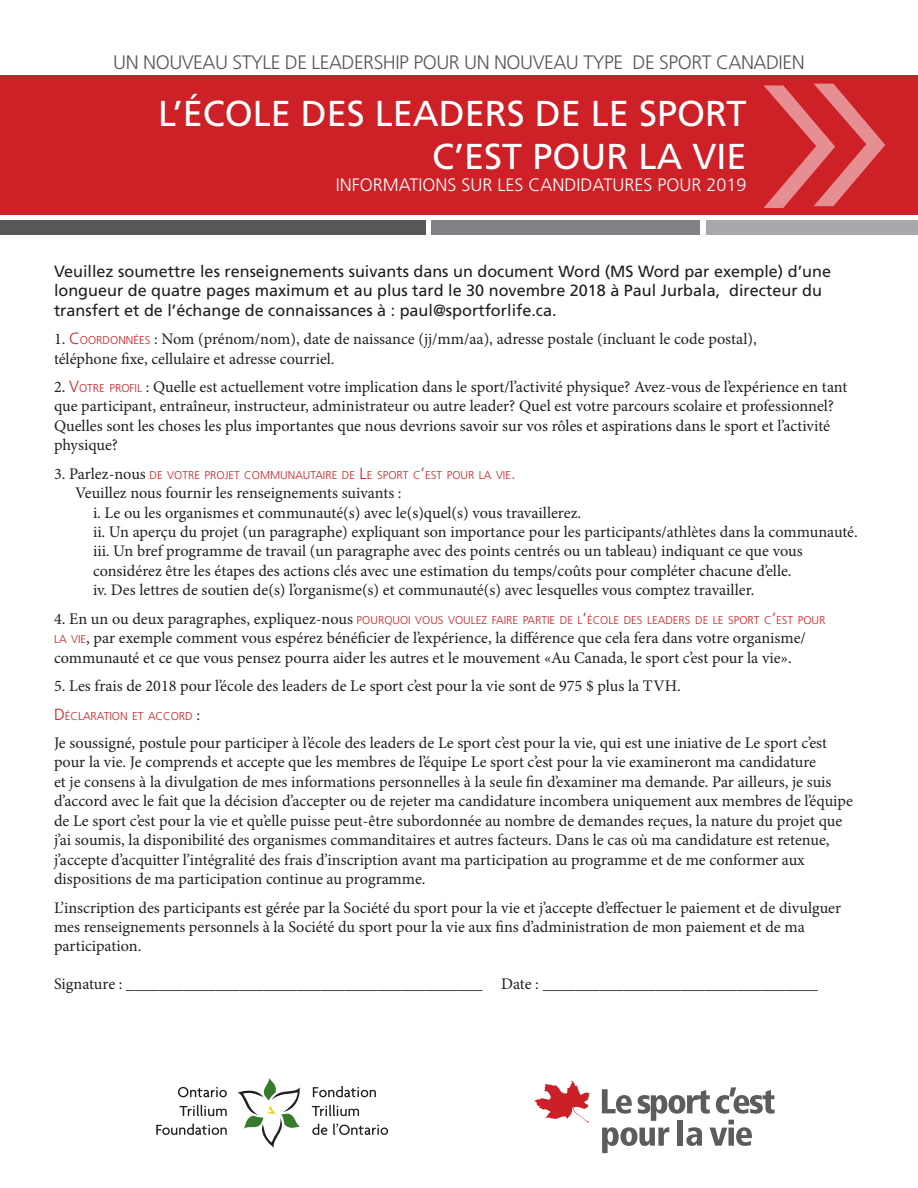
<style>
.page{position:relative;width:918px;height:1188px;background:#fff}
.page>*{position:absolute;margin:0;border:0;box-sizing:border-box;transform-origin:0 0}
.t1{font:36px/43.2px "Frutiger LT Std";color:#fff;text-align:right}
.t2{font:300 19.5px "Frutiger LT Std";letter-spacing:-.025em;color:#57585a}
.t3{font:300 18px "Frutiger LT Std";color:#fff}
.t4{font:16.2px/19.5px "Minion Pro";color:#231f20}
.t5{font:16.2px/19.5px "Frutiger LT Std";color:#231f20}
.t6{font:300 11.4px "Frutiger LT Std";color:#cd2027}
.s1{font-family:"Frutiger LT Std";font-weight:300;color:#cd2027}
.s2{font-family:"Frutiger LT Std";font-weight:300;font-size:11.4px;color:#cd2027}
.s3{font-family:"Minion Pro";font-weight:400;font-size:16.2px;color:#231f20}
.s4{font-size:16.2px}
</style>
<div class="page">
<div style="left:0;top:75px;width:918px;height:139px;background:#cd2027"></div>
<svg style="left:764px;top:84px;width:121px;height:124px"></svg>
<div style="left:0;top:220px;width:425px;height:15px;background:#57585a"></div>
<div style="left:431px;top:220px;width:269px;height:15px;background:#808285"></div>
<div style="left:706px;top:220px;width:212px;height:15px;background:#a8a9ad"></div>
<svg style="left:237px;top:1078px;width:63px;height:70px"></svg>
<svg style="left:178px;top:1087px;width:49px;height:10px"></svg>
<svg style="left:179px;top:1105px;width:48px;height:11px"></svg>
<svg style="left:156px;top:1124px;width:71px;height:11px"></svg>
<svg style="left:313px;top:1086px;width:63px;height:11px"></svg>
<svg style="left:312px;top:1105px;width:47px;height:11px"></svg>
<svg style="left:312px;top:1124px;width:15px;height:11px"></svg>
<svg style="left:333px;top:1124px;width:55px;height:11px"></svg>
<svg style="left:535px;top:1081px;width:55px;height:42px"></svg>
<svg style="left:602px;top:1087px;width:173px;height:66px"></svg>
<p class="t2" style="left:113px;top:51px;width:693px">UN NOUVEAU STYLE DE LEADERSHIP POUR UN NOUVEAU TYPE DE SPORT CANADIEN</p>
<p class="t1" style="left:158px;top:92px;width:590px">L’ÉCOLE DES LEADERS DE LE SPORT<br>C’EST POUR LA VIE</p>
<p class="t3" style="left:336px;top:174px;width:412px">INFORMATIONS SUR LES CANDIDATURES POUR 2019</p>
<p class="t5" style="left:54px;top:261px;width:779px">Veuillez soumettre les renseignements suivants dans un document Word (MS Word par exemple) d’une longueur de quatre pages maximum et au plus tard le 30 novembre 2018 à Paul Jurbala, directeur du transfert et de l’échange de connaissances à : paul@sportforlife.ca.</p>
<p class="t4" style="left:54px;top:329px;width:704px">1. <span class="s1">C</span><span class="s2">OORDONNÉES</span> : Nom (prénom/nom), date de naissance (jj/mm/aa), adresse postale (incluant le code postal),</p>
<p class="t4" style="left:54px;top:349px;width:282px">téléphone fixe, cellulaire et adresse courriel.</p>
<p class="t4" style="left:54px;top:377px;width:795px">2. <span class="s1">V</span><span class="s2">OTRE PROFIL</span> : Quelle est actuellement votre implication dans le sport/l’activité physique? Avez-vous de l’expérience en tant que participant, entraîneur, instructeur, administrateur ou autre leader? Quel est votre parcours scolaire et professionnel?<br>Quelles sont les choses les plus importantes que nous devrions savoir sur vos rôles et aspirations dans le sport et l’activité physique?</p>
<p class="t6" style="left:54px;top:468px;width:463px"><span class="s3">3. Parlez-nous</span> DE VOTRE PROJET C OMMUNAUTAIRE DE <span class="s4">L</span>E SPORT C<span class="s4">’</span>EST POUR LA VIE<span class="s4">.</span></p>
<p class="t4" style="left:75px;top:483px;width:328px">Veuillez nous fournir les renseignements suivants :</p>
<p class="t4" style="left:93px;top:503px;width:490px">i. Le ou les organismes et communauté(s) avec le(s)quel(s) vous travaillerez.</p>
<p class="t4" style="left:93px;top:522px;width:766px">ii. Un aperçu du projet (un paragraphe) expliquant son importance pour les participants/athlètes dans la communauté.</p>
<p class="t4" style="left:93px;top:542px;width:711px">iii. Un bref programme de travail (un paragraphe avec des points centrés ou un tableau) indiquant ce que vous considérez être les étapes des actions clés avec une estimation du temps/coûts pour compléter chacune d’elle.</p>
<p class="t4" style="left:93px;top:581px;width:663px">iv. Des lettres de soutien de(s) l’organisme(s) et communauté(s) avec lesquelles vous comptez travailler.</p>
<p class="t6" style="left:54px;top:613px;width:773px"><span class="s3">4. En un ou deux paragraphes, expliquez-nous</span> POURQUOI VOUS VOULEZ FAIRE PARTIE DE L<span class="s4">’</span>ÉCOLE DES LEADERS DE LE SPORT C<span class="s4">’</span>EST POUR</p>
<p class="t4" style="left:54px;top:628px;width:754px"><span class="s2">LA VIE</span>, par exemple comment vous espérez bénéficier de l’expérience, la différence que cela fera dans votre organisme/ communauté et ce que vous pensez pourra aider les autres et le mouvement «Au Canada, le sport c’est pour la vie».</p>
<p class="t4" style="left:54px;top:676px;width:628px">5. Les frais de 2018 pour l’école des leaders de Le sport c’est pour la vie sont de 975 $ plus la TVH.</p>
<p class="t6" style="left:54px;top:709px;width:148px"><span class="s4">D</span> ÉC LARATION ET ACCORD <span class="s3">:</span></p>
<p class="t4" style="left:54px;top:733px;width:800px">Je soussigné, postule pour participer à l’école des leaders de Le sport c’est pour la vie, qui est une iniative de Le sport c’est pour la vie. Je comprends et accepte que les membres de l’équipe Le sport c’est pour la vie examineront ma candidature<br>et je consens à la divulgation de mes informations personnelles à la seule fin d’examiner ma demande. Par ailleurs, je suis d’accord avec le fait que la décision d’accepter ou de rejeter ma candidature incombera uniquement aux membres de l’équipe de Le sport c’est pour la vie et qu’elle puisse peut-être subordonnée au nombre de demandes reçues, la nature du projet que j’ai soumis, la disponibilité des organismes commanditaires et autres facteurs. Dans le cas où ma candidature est retenue, j’accepte d’acquitter l’intégralité des frais d’inscription avant ma participation au programme et de me conformer aux dispositions de ma participation continue au programme.</p>
<p class="t4" style="left:54px;top:898px;width:789px">L’inscription des participants est gérée par la Société du sport pour la vie et j’accepte d’effectuer le paiement et de divulguer mes renseignements personnels à la Société du sport pour la vie aux fins d’administration de mon paiement et de ma participation.</p>
<p class="t4" style="left:54px;top:974px;width:766px">Signature : ____________________________________________ Date : __________________________________</p>
</div>
